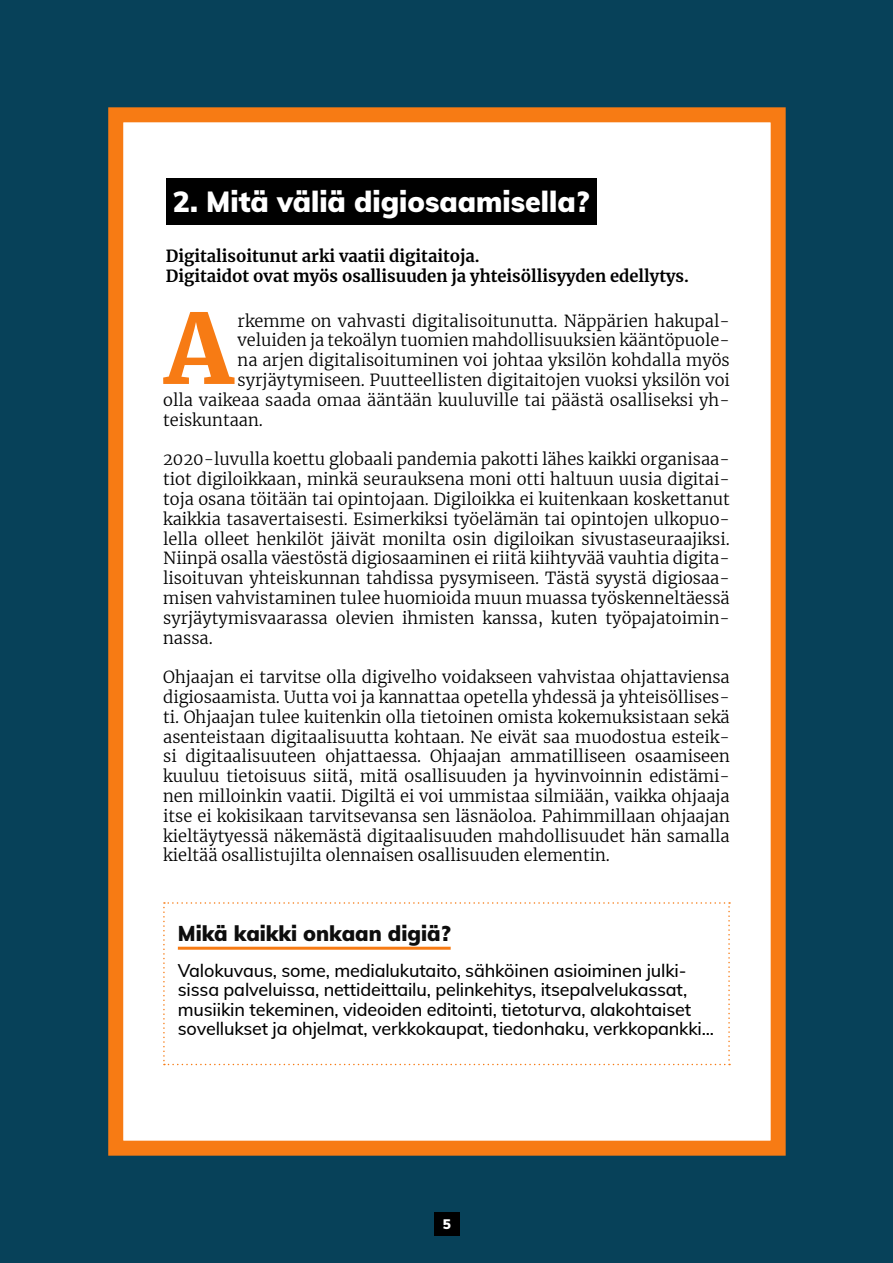
<style>
.page{position:relative;width:893px;height:1263px;background:#fff}
.page>*{position:absolute;margin:0;border:0;box-sizing:border-box;transform-origin:0 0}
.Leipäteksti{font:900 96.45px "Merriweather";color:#f77b14}
.t1{font:900 28.5px "Mulish";color:#fff}
.H2_-_alleviivaus{font:900 21px "Mulish";color:#0d0d0d}
.Leipäteksti-2{font:500 18px/19.5px "Mulish";letter-spacing:-.01em;color:#000}
.Leipäteksti-3{font:300 16.5px/19.8px "Merriweather";color:#000;text-align:justify}
.Leipäteksti-4{font:700 16.5px "Merriweather";color:#000}
.t2{font:900 13.5px "Mulish";color:#fff}
</style>
<div class="page">
<div style="left:49px;top:49px;width:795px;height:1165px;background:#074159"></div>
<div style="left:0;top:0;width:893px;height:1263px;border:98px solid #074159"></div>
<div style="left:108px;top:107px;width:678px;height:1049px;background:#fff;border:15px solid #f77b14"></div>
<div style="left:166px;top:179px;width:430px;height:46px;background:#000"></div>
<svg style="left:163px;top:902px;width:567px;height:163px"></svg>
<hr style="left:178px;top:947px;width:273px;height:3px;background:#f77b14">
<div style="left:434px;top:1212px;width:26px;height:24px;background:#000"></div>
<p class="t1" style="left:173px;top:181px;width:418px">2. Mitä väliä digiosaamisella?</p>
<p class="Leipäteksti-4" style="left:166px;top:244px;width:315px">Digitalisoitunut arki vaatii digitaitoja.</p>
<p class="Leipäteksti-4" style="left:166px;top:264px;width:525px">Digitaidot ovat myös osallisuuden ja yhteisöllisyyden edellytys.</p>
<p class="Leipäteksti" style="left:165px;top:282px;width:70px">A</p>
<p class="Leipäteksti-3" style="left:238px;top:310px;width:494px">rkemme on vahvasti digitalisoitunutta. Näppärien hakupal-</p>
<p class="Leipäteksti-3" style="left:238px;top:330px;width:494px">veluiden ja tekoälyn tuomien mahdollisuuksien kääntöpuole-</p>
<p class="Leipäteksti-3" style="left:238px;top:350px;width:494px">na arjen digitalisoituminen voi johtaa yksilön kohdalla myös</p>
<p class="Leipäteksti-3" style="left:238px;top:370px;width:494px">syrjäytymiseen. Puutteellisten digitaitojen vuoksi yksilön voi</p>
<p class="Leipäteksti-3" style="left:163px;top:389px;width:568px">olla vaikeaa saada omaa ääntään kuuluville tai päästä osalliseksi yh-</p>
<p class="Leipäteksti-3" style="left:163px;top:409px;width:101px">teiskuntaan.</p>
<p class="Leipäteksti-3" style="left:163px;top:449px;width:568px">2020-luvulla koettu globaali pandemia pakotti lähes kaikki organisaa&shy;tiot digiloikkaan, minkä seurauksena moni otti haltuun uusia digitai&shy;toja osana töitään tai opintojaan. Digiloikka ei kuitenkaan koskettanut kaikkia tasavertaisesti. Esimerkiksi työelämän tai opintojen ulkopuo&shy;lella olleet henkilöt jäivät monilta osin digiloikan sivustaseuraajiksi.<br>Niinpä osalla väestöstä digiosaaminen ei riitä kiihtyvää vauhtia digita&shy;lisoituvan yhteiskunnan tahdissa pysymiseen. Tästä syystä digiosaa&shy;misen vahvistaminen tulee huomioida muun muassa työskenneltäessä syrjäytymisvaarassa olevien ihmisten kanssa, kuten työpajatoimin&shy;nassa.</p>
<p class="Leipäteksti-3" style="left:163px;top:667px;width:568px">Ohjaajan ei tarvitse olla digivelho voidakseen vahvistaa ohjattaviensa digiosaamista. Uutta voi ja kannattaa opetella yhdessä ja yhteisöllises&shy;ti. Ohjaajan tulee kuitenkin olla tietoinen omista kokemuksistaan sekä asenteistaan digitaalisuutta kohtaan. Ne eivät saa muodostua esteik&shy;si digitaalisuuteen ohjattaessa. Ohjaajan ammatilliseen osaamiseen kuuluu tietoisuus siitä, mitä osallisuuden ja hyvinvoinnin edistämi&shy;nen milloinkin vaatii. Digiltä ei voi ummistaa silmiään, vaikka ohjaaja itse ei kokisikaan tarvitsevansa sen läsnäoloa. Pahimmillaan ohjaajan kieltäytyessä näkemästä digitaalisuuden mahdollisuudet hän samalla kieltää osallistujilta olennaisen osallisuuden elementin.</p>
<p class="H2_-_alleviivaus" style="left:178px;top:918px;width:274px">Mikä kaikki onkaan digiä?</p>
<p class="Leipäteksti-2" style="left:178px;top:960px;width:538px">Valokuvaus, some, medialukutaito, sähköinen asioiminen julki&shy;sissa palveluissa, nettideittailu, pelinkehitys, itsepalvelukassat, musiikin tekeminen, videoiden editointi, tietoturva, alakohtaiset sovellukset ja ohjelmat, verkkokaupat, tiedonhaku, verkkopankki...</p>
<p class="t2" style="left:443px;top:1214px;width:10px">5</p>
</div>
